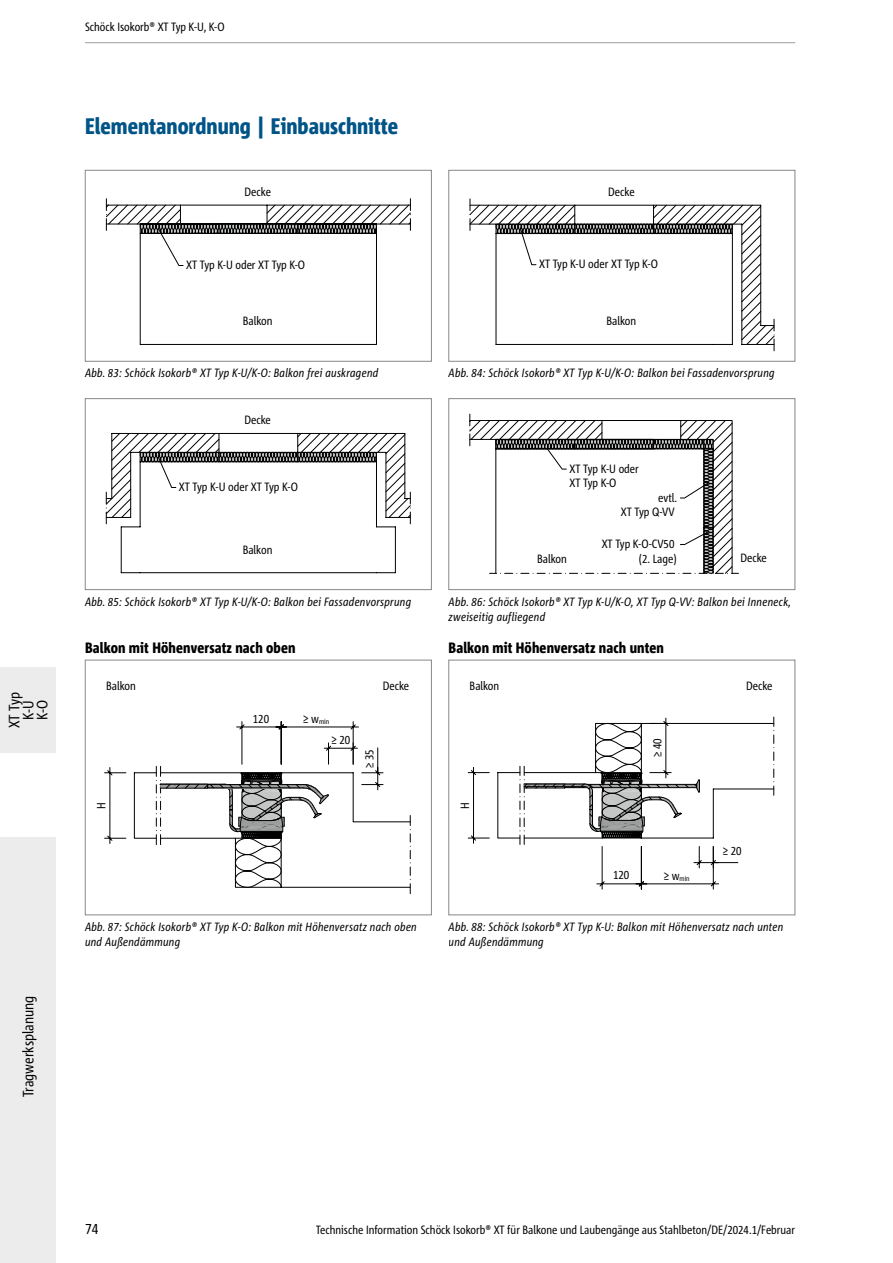
<style>
.page{position:relative;width:893px;height:1263px;background:#fff}
.page>*{position:absolute;margin:0;border:0;box-sizing:border-box;transform-origin:0 0}
.t1{font:800 condensed 22.5px "Corpid Schoeck";color:#005487}
.t2{font:800 condensed 15px "Corpid Schoeck";letter-spacing:.01em;color:#000}
.t3{font:condensed 15px/14.1px "Corpid Schoeck";color:#000;text-align:center}
.t4{font:italic condensed 12px/15px "Corpid Schoeck";letter-spacing:.02em;color:#000}
.t5{font:condensed 12px/14.5px "Corpid Schoeck";color:#000;text-align:right}
.t6{font:condensed 7.2px "Corpid Schoeck";color:#000}
</style>
<div class="page">
<div style="left:0;top:837px;width:55px;height:426px;background:#ececed"></div>
<div style="left:0;top:668px;width:55px;height:85px;background:#ececed"></div>
<hr style="left:85px;top:42px;width:710px;height:1px;background:#9c9d9d">
<svg style="left:105px;top:199px;width:306px;height:146px"></svg>
<div style="left:219px;top:224px;width:79px;height:10px;border:1px solid #000"></div>
<div style="left:85px;top:170px;width:347px;height:191px;border:1px solid #878786"></div>
<svg style="left:469px;top:199px;width:306px;height:152px"></svg>
<div style="left:449px;top:170px;width:346px;height:191px;border:1px solid #878786"></div>
<hr style="left:121px;top:572px;width:274px;height:1px;background:#000">
<hr style="left:395px;top:527px;width:1px;height:46px;background:#000">
<hr style="left:121px;top:527px;width:1px;height:46px;background:#000">
<svg style="left:106px;top:433px;width:305px;height:94px"></svg>
<hr style="left:404px;top:433px;width:1px;height:65px;background:#000">
<hr style="left:385px;top:452px;width:1px;height:65px;background:#000">
<div style="left:85px;top:398px;width:347px;height:192px;border:1px solid #878786"></div>
<svg style="left:469px;top:414px;width:269px;height:160px"></svg>
<div style="left:449px;top:398px;width:346px;height:192px;border:1px solid #878786"></div>
<svg style="left:104px;top:721px;width:307px;height:173px"></svg>
<div style="left:85px;top:660px;width:347px;height:255px;border:1px solid #878786"></div>
<svg style="left:468px;top:717px;width:307px;height:173px"></svg>
<div style="left:449px;top:660px;width:346px;height:255px;border:1px solid #878786"></div>
<p class="t3" style="left:7px;top:728px;width:37px;rotate:-90deg">XT Typ<br>K-U<br>K-O</p>
<p class="t3" style="left:21px;top:1097px;width:103px;rotate:-90deg">Tragwerksplanung</p>
<p class="t5" style="left:85px;top:19px;width:141px">Schöck Isokorb® XT Typ K-U, K-O</p>
<h1 class="t1" style="left:85px;top:112px;width:315px">Elementanordnung | Einbauschnitte</h1>
<p class="t5" style="left:245px;top:184px;width:28px">Decke</p>
<p class="t5" style="left:186px;top:258px;width:120px">XT Typ K-U oder XT Typ K-O</p>
<p class="t5" style="left:243px;top:314px;width:31px">Balkon</p>
<p class="t4" style="left:85px;top:365px;width:295px">Abb. 83: Schöck Isokorb® XT Typ K-U/K-O: Balkon frei auskragend</p>
<p class="t5" style="left:244px;top:412px;width:28px">Decke</p>
<p class="t5" style="left:179px;top:480px;width:120px">XT Typ K-U oder XT Typ K-O</p>
<p class="t5" style="left:243px;top:542px;width:31px">Balkon</p>
<p class="t4" style="left:85px;top:594px;width:328px">Abb. 85: Schöck Isokorb® XT Typ K-U/K-O: Balkon bei Fassadenvorsprung</p>
<p class="t2" style="left:85px;top:639px;width:212px">Balkon mit Höhenversatz nach oben</p>
<p class="t5" style="left:106px;top:678px;width:31px">Balkon</p>
<p class="t5" style="left:383px;top:678px;width:28px">Decke</p>
<p class="t6" style="left:303px;top:717px;width:28px"><sup>≥</sup> <sup>w</sup>min</p>
<p class="t5" style="left:253px;top:711px;width:18px">120</p>
<p class="t5" style="left:94px;top:809px;width:8px;rotate:-90deg">H</p>
<p class="t5" style="left:331px;top:732px;width:20px">≥ 20</p>
<p class="t5" style="left:362px;top:768px;width:20px;rotate:-90deg">≥ 35</p>
<p class="t4" style="left:85px;top:919px;width:333px">Abb. 87: Schöck Isokorb® XT Typ K-O: Balkon mit Höhenversatz nach oben und Außendämmung</p>
<p class="t5" style="left:608px;top:184px;width:28px">Decke</p>
<p class="t5" style="left:539px;top:257px;width:120px">XT Typ K-U oder XT Typ K-O</p>
<p class="t5" style="left:606px;top:314px;width:31px">Balkon</p>
<p class="t4" style="left:449px;top:365px;width:328px">Abb. 84: Schöck Isokorb® XT Typ K-U/K-O: Balkon bei Fassadenvorsprung</p>
<p class="t5" style="left:569px;top:461px;width:71px;text-align:left">XT Typ K-U oder<br>XT Typ K-O</p>
<p class="t5" style="left:621px;top:490px;width:58px">evtl.<br>XT Typ Q-VV</p>
<p class="t5" style="left:602px;top:536px;width:76px;line-height:15.5px">XT Typ K-O-CV50 (2. Lage)</p>
<p class="t5" style="left:537px;top:552px;width:31px">Balkon</p>
<p class="t5" style="left:740px;top:551px;width:28px">Decke</p>
<p class="t4" style="left:449px;top:594px;width:344px">Abb. 86: Schöck Isokorb® XT Typ K-U/K-O, XT Typ Q-VV: Balkon bei Inneneck, zweiseitig aufliegend</p>
<p class="t2" style="left:449px;top:639px;width:217px">Balkon mit Höhenversatz nach unten</p>
<p class="t5" style="left:470px;top:678px;width:31px">Balkon</p>
<p class="t5" style="left:746px;top:678px;width:28px">Decke</p>
<p class="t5" style="left:458px;top:809px;width:8px;rotate:-90deg">H</p>
<p class="t5" style="left:650px;top:757px;width:20px;rotate:-90deg">≥ 40</p>
<p class="t5" style="left:613px;top:868px;width:18px">120</p>
<p class="t6" style="left:664px;top:874px;width:28px"><sup>≥</sup> <sup>w</sup>min</p>
<p class="t5" style="left:723px;top:843px;width:20px">≥ 20</p>
<p class="t4" style="left:449px;top:919px;width:336px">Abb. 88: Schöck Isokorb® XT Typ K-U: Balkon mit Höhenversatz nach unten und Außendämmung</p>
<p class="t3" style="left:85px;top:1222px;width:15px">74</p>
<p class="t5" style="left:316px;top:1222px;width:481px">Technische Information Schöck Isokorb® XT für Balkone und Laubengänge aus Stahlbeton/DE/2024.1/Februar</p>
</div>
